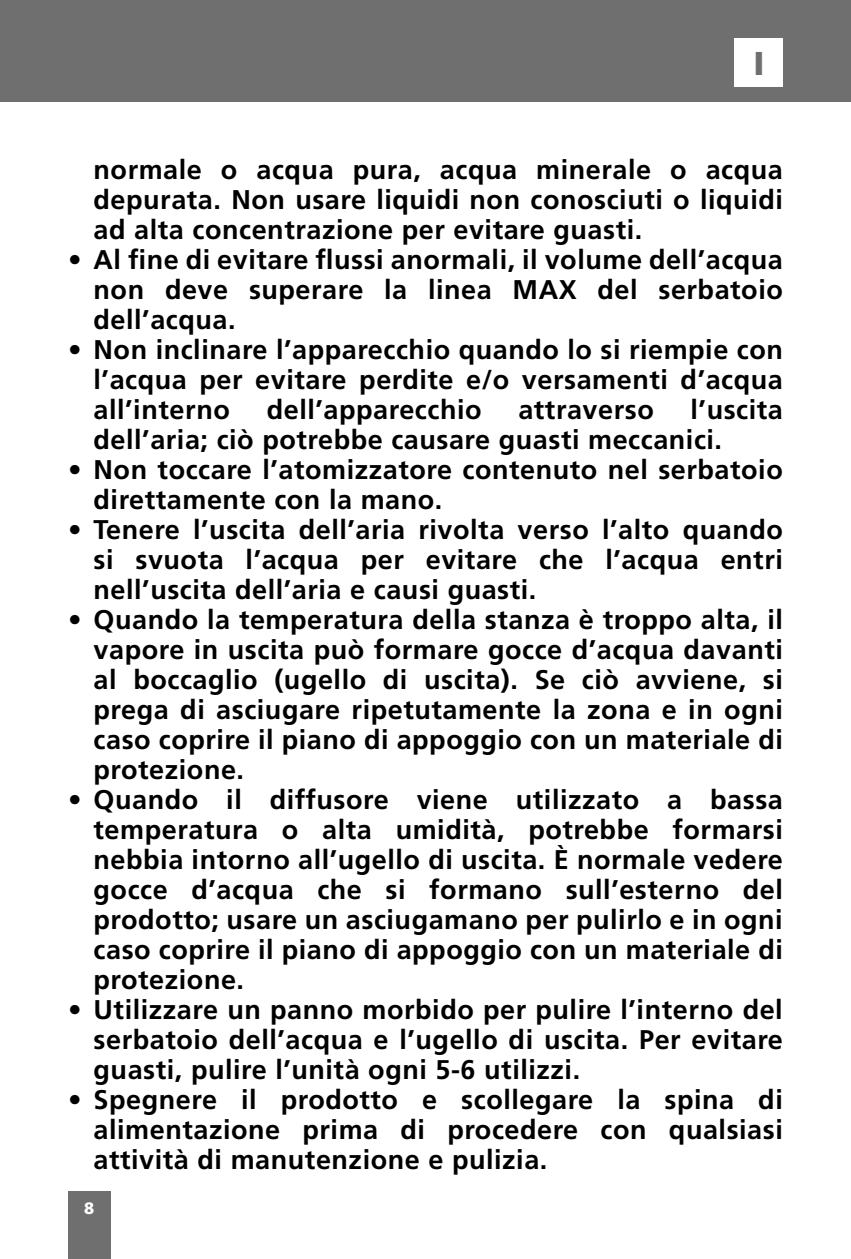
<style>
.page{position:relative;width:851px;height:1259px;background:#fff}
.page>*{position:absolute;margin:0;border:0;box-sizing:border-box;transform-origin:0 0}
.t1{font:900 33px "Frutiger LT Std";color:#706f6f}
.t2{font:700 27px/30px "Frutiger LT Std";letter-spacing:.02em;color:#000;text-align:justify}
.t3{font:900 16.5px "Frutiger LT Std";color:#fff}
</style>
<div class="page">
<div style="left:0;top:0;width:850px;height:102px;background:#706f6f"></div>
<hr style="left:850px;top:0;width:1px;height:102px;background:#706f6f">
<div style="left:68px;top:1191px;width:43px;height:68px;background:#706f6f"></div>
<div style="left:734px;top:38px;width:48px;height:48px;background:#fff"></div>
<p class="t1" style="left:753px;top:43px;width:13px">I</p>
<p class="t2" style="left:94px;top:155px;width:690px">normale o acqua pura, acqua minerale o acqua depurata. Non usare liquidi non conosciuti o liquidi ad alta concentrazione per evitare guasti.</p>
<p class="t2" style="left:94px;top:245px;width:690px;text-indent:-26px">• Al fine di evitare flussi anormali, il volume dell’acqua non deve superare la linea MAX del serbatoio dell’acqua.</p>
<p class="t2" style="left:94px;top:335px;width:690px;text-indent:-26px">• Non inclinare l’apparecchio quando lo si riempie con l’acqua per evitare perdite e/o versamenti d’acqua all’interno</p>
<p class="t2" style="left:94px;top:395px;width:690px;text-indent:597px">l’uscita dell’aria; ciò potrebbe causare guasti meccanici.</p>
<p class="t2" style="left:94px;top:455px;width:690px;text-indent:-26px">• Non toccare l’atomizzatore contenuto nel serbatoio direttamente con la mano.</p>
<p class="t2" style="left:94px;top:515px;width:690px;text-indent:-26px">• Tenere l’uscita dell’aria rivolta verso l’alto quando si svuota l’acqua per evitare che l’acqua entri nell’uscita dell’aria e causi guasti.</p>
<p class="t2" style="left:94px;top:605px;width:690px;text-indent:-26px">• Quando la temperatura della stanza è troppo alta, il vapore in uscita può formare gocce d’acqua davanti al boccaglio (ugello di uscita). Se ciò avviene, si prega di asciugare ripetutamente la zona e in ogni caso coprire il piano di appoggio con un materiale di protezione.</p>
<p class="t2" style="left:94px;top:785px;width:690px;text-indent:-26px">• Quando il diffusore viene utilizzato a bassa temperatura o alta umidità, potrebbe formarsi nebbia intorno all’ugello di uscita. È normale vedere gocce d’acqua che si formano sull’esterno del prodotto; usare un asciugamano per pulirlo e in ogni caso coprire il piano di appoggio con un materiale di protezione.</p>
<p class="t2" style="left:94px;top:995px;width:690px;text-indent:-26px">• Utilizzare un panno morbido per pulire l’interno del serbatoio dell’acqua e l’ugello di uscita. Per evitare guasti, pulire l’unità ogni 5-6 utilizzi.</p>
<p class="t2" style="left:94px;top:1085px;width:690px;text-indent:-26px">• Spegnere il prodotto e scollegare la spina di alimentazione prima di procedere con qualsiasi attività di manutenzione e pulizia.</p>
<p class="t2" style="left:267px;top:395px;width:216px">dell’apparecchio</p>
<p class="t2" style="left:518px;top:395px;width:137px">attraverso</p>
<p class="t3" style="left:84px;top:1198px;width:12px">8</p>
</div>
